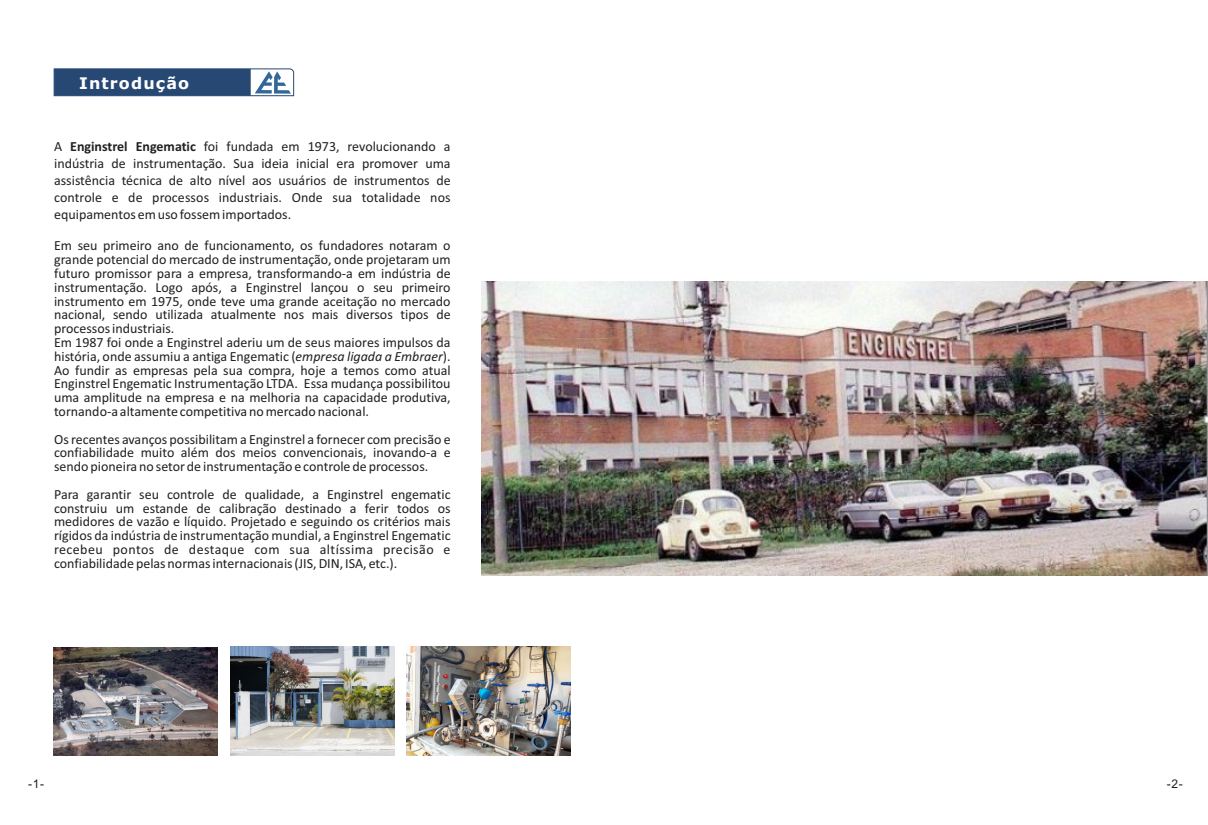
<style>
.page{position:relative;width:1208px;height:825px;background:#fff}
.page>*{position:absolute;margin:0;border:0;box-sizing:border-box;transform-origin:0 0}
.t1{font:700 16px "Verdana";letter-spacing:.07em;color:#fff}
.t2{font:14px/13.8px "Calibri";color:#231f20;text-align:justify}
.t3{font:12px "Arial";color:#231f20}
.s1{font-weight:700}
.s2{font-style:italic}
</style>
<div class="page">
<img style="left:53px;top:68px;width:1155px;height:688px">
<p class="t1" style="left:79px;top:76px;width:111px">Introdução</p>
<p class="t2" style="left:54px;top:139px;width:398px;line-height:17.1px">A <span class="s1">Enginstrel Engematic</span> foi fundada em 1973, revolucionando a indústria de instrumentação. Sua ideia inicial era promover uma assistência técnica de alto nível aos usuários de instrumentos de controle e de processos industriais. Onde sua totalidade nos equipamentos em uso fossem importados.</p>
<p class="t2" style="left:54px;top:240px;width:398px;text-align:left">Em seu primeiro ano de funcionamento, os fundadores notaram o grande potencial do mercado de instrumentação, onde projetaram um futuro promissor para a empresa, transformando-a em indústria de instrumentação. Logo após, a Enginstrel lançou o seu primeiro instrumento em 1975, onde teve uma grande aceitação no mercado nacional, sendo utilizada atualmente nos mais diversos tipos de processos industriais.<br>Em 1987 foi onde a Enginstrel aderiu um de seus maiores impulsos da história, onde assumiu a antiga Engematic (<span class="s2">empresa ligada a Embraer</span>).<br>Ao fundir as empresas pela sua compra, hoje a temos como atual Enginstrel Engematic Instrumentação LTDA. Essa mudança possibilitou uma amplitude na empresa e na melhoria na capacidade produtiva, tornando-a altamente competitiva no mercado nacional.</p>
<p class="t2" style="left:54px;top:433px;width:398px">Os recentes avanços possibilitam a Enginstrel a fornecer com precisão e confiabilidade muito além dos meios convencionais, inovando-a e sendo pioneira no setor de instrumentação e controle de processos.</p>
<p class="t2" style="left:54px;top:488px;width:398px">Para garantir seu controle de qualidade, a Enginstrel engematic construiu um estande de calibração destinado a ferir todos os medidores de vazão e líquido. Projetado e seguindo os critérios mais rígidos da indústria de instrumentação mundial, a Enginstrel Engematic recebeu pontos de destaque com sua altíssima precisão e confiabilidade pelas normas internacionais (JIS, DIN, ISA, etc.).</p>
<p class="t3" style="left:28px;top:779px;width:17px">-1-</p>
<p class="t3" style="left:1166px;top:779px;width:17px">-2-</p>
</div>
